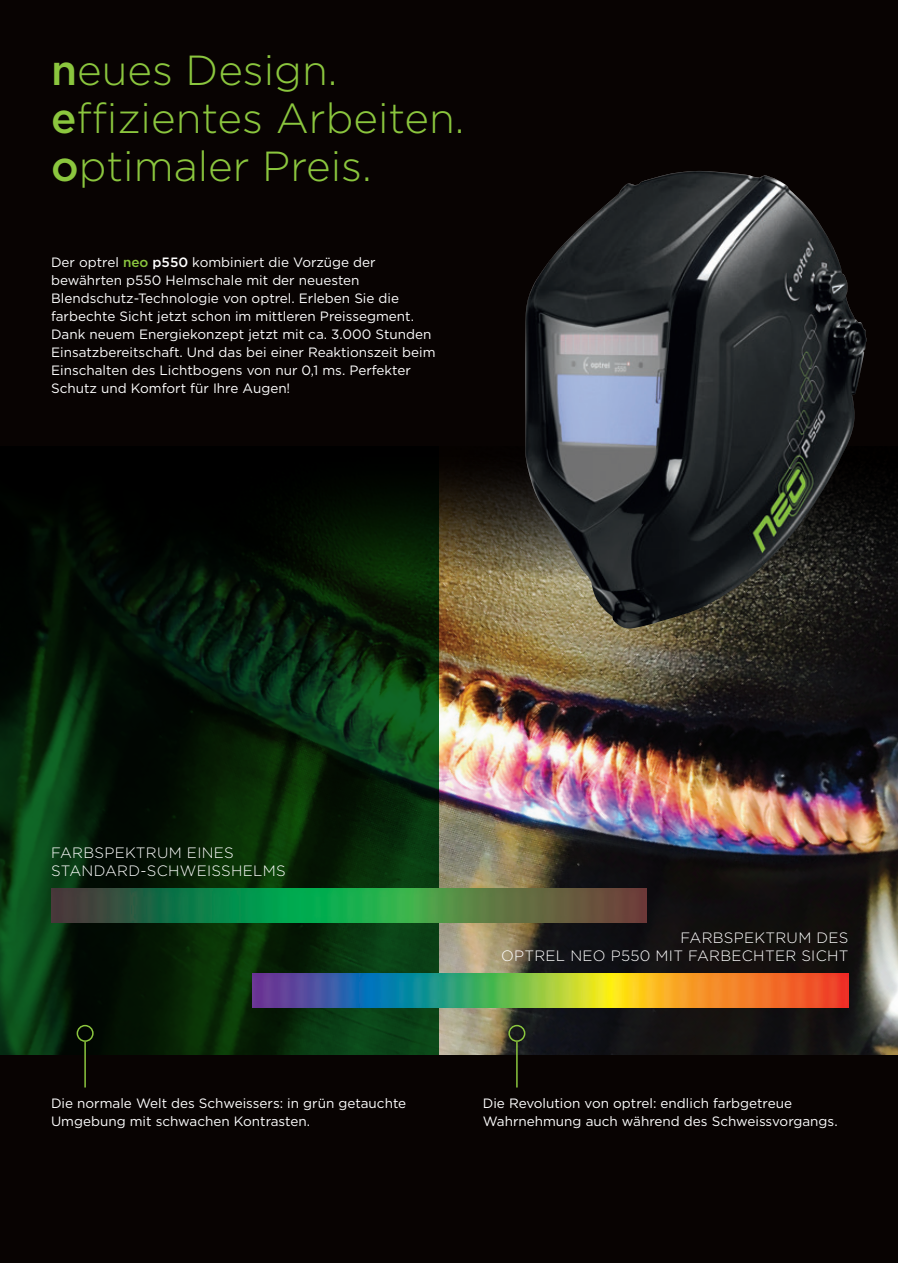
<style>
.page{position:relative;width:898px;height:1263px;background:#fff}
.page>*{position:absolute;margin:0;border:0;box-sizing:border-box;transform-origin:0 0}
.t1{font:300 42px/48px "Gotham";color:#8bc63e}
.t2{font:300 15px/18px "Gotham";letter-spacing:.02em;color:#fff}
.t3{font:13.5px/18px "Gotham";color:#fff}
.s1{font-weight:500}
.s2{font-weight:500;color:#8bc63e}
</style>
<div class="page">
<div style="left:0;top:0;width:897px;height:1263px;background:#080302"></div>
<hr style="left:897px;top:770px;width:1px;height:493px;background:#8bc63e">
<hr style="left:897px;top:0;width:1px;height:770px;background:#080302">
<img style="left:438px;top:577px;width:459px;height:477px">
<svg style="left:438px;top:479px;width:459px;height:98px"></svg>
<svg style="left:0;top:502px;width:438px;height:552px"></svg>
<img style="left:51px;top:889px;width:595px;height:34px">
<img style="left:252px;top:974px;width:596px;height:34px">
<img style="left:524px;top:171px;width:342px;height:458px">
<hr style="left:84px;top:1042px;width:2px;height:45px;background:#8bc63e">
<hr style="left:516px;top:1042px;width:1px;height:45px;background:#8bc63e">
<div style="left:77px;top:1025px;width:17px;height:17px;border:2px solid #8bc63e;border-radius:50%"></div>
<div style="left:508px;top:1025px;width:17px;height:17px;border:2px solid #8bc63e;border-radius:50%"></div>
<h1 class="t1" style="left:51px;top:45px;width:415px"><span class="s1">n</span>eues Design. <span class="s1">e</span>ffizientes Arbeiten. <span class="s1">o</span>ptimaler Preis.</h1>
<p class="t3" style="left:51px;top:253px;width:386px">Der optrel <span class="s2">neo</span> <span class="s1">p550</span> kombiniert die Vorzüge der bewährten p550 Helmschale mit der neuesten Blendschutz-Technologie von optrel. Erleben Sie die farbechte Sicht jetzt schon im mittleren Preissegment.<br>Dank neuem Energiekonzept jetzt mit ca. 3.000 Stunden Einsatzbereitschaft. Und das bei einer Reaktionszeit beim Einschalten des Lichtbogens von nur 0,1 ms. Perfekter Schutz und Komfort für Ihre Augen!</p>
<p class="t2" style="left:51px;top:843px;width:236px">FARBSPEKTRUM EINES<br>STANDARD-SCHWEISSHELMS</p>
<p class="t2" style="left:501px;top:928px;width:349px;text-align:right">FARBSPEKTRUM DES<br>OPTREL NEO P550 MIT FARBECHTER SICHT</p>
<p class="t3" style="left:51px;top:1094px;width:356px">Die normale Welt des Schweissers: in grün getauchte<br>Umgebung mit schwachen Kontrasten.</p>
<p class="t3" style="left:482px;top:1094px;width:356px">Die Revolution von optrel: endlich farbgetreue<br>Wahrnehmung auch während des Schweissvorgangs.</p>
</div>
